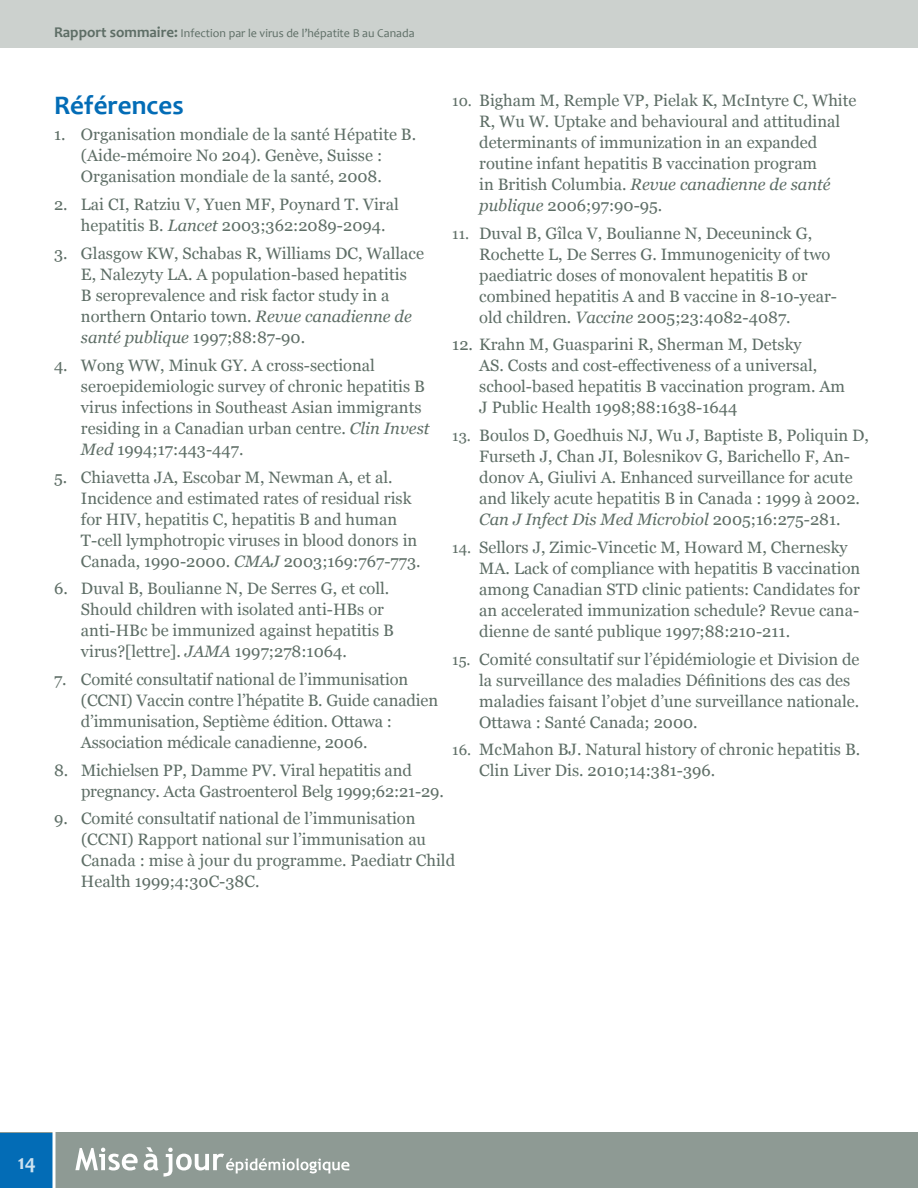
<style>
.page{position:relative;width:918px;height:1188px;background:#fff}
.page>*{position:absolute;margin:0;border:0;box-sizing:border-box;transform-origin:0 0}
.t1{font:700 27px "Candara";color:#036cb6}
.t2{font:700 21px "Candara";color:#cde2f0}
.t3{font:16.5px/21px "Georgia";color:#5e6e66}
.t4{font:12px "Candara";color:#5e6e66}
.s1{font-weight:700;font-size:15px}
.s2{font-size:15px}
.s3{font-style:italic}
</style>
<div class="page">
<div style="left:0;top:1133px;width:918px;height:55px;background:#8e9a94"></div>
<div style="left:0;top:1133px;width:54px;height:55px;background:#036cb6"></div>
<div style="left:0;top:0;width:918px;height:47px;background:#ccd1ce"></div>
<svg style="left:52px;top:1132px;width:4px;height:56px"></svg>
<svg style="left:75px;top:1147px;width:274px;height:30px"></svg>
<p class="t4" style="left:54px;top:26px;width:362px"><span class="s1">Rapport sommaire:</span> Infection par le virus de l’hépatite B au Canada</p>
<p class="t3" style="left:479px;top:90px;width:379px;text-indent:-27px"><span class="s2">10.</span> Bigham M, Remple VP, Pielak K, McIntyre C, White R, Wu W. Uptake and behavioural and attitudinal determinants of immunization in an expanded routine infant hepatitis B vaccination program<br>in British Columbia. <span class="s3">Revue canadienne de santé publique</span> 2006;97:90-95.</p>
<p class="t3" style="left:479px;top:222px;width:359px;text-indent:-27px"><span class="s2">11.</span> Duval B, Gîlca V, Boulianne N, Deceuninck G, Rochette L, De Serres G. Immunogenicity of two paediatric doses of monovalent hepatitis B or combined hepatitis A and B vaccine in 8-10-year&shy;old children. <span class="s3">Vaccine</span> 2005;23:4082-4087.</p>
<p class="t3" style="left:479px;top:334px;width:367px;text-indent:-27px">12. Krahn M, Guasparini R, Sherman M, Detsky<br>AS. Costs and cost-effectiveness of a universal, school-based hepatitis B vaccination program. Am J Public Health 1998;88:1638-1644</p>
<p class="t3" style="left:479px;top:425px;width:391px;text-indent:-27px"><span class="s2">13.</span> Boulos D, Goedhuis NJ, Wu J, Baptiste B, Poliquin D, Furseth J, Chan JI, Bolesnikov G, Barichello F, An&shy;donov A, Giulivi A. Enhanced surveillance for acute and likely acute hepatitis B in Canada : 1999 à 2002.<br><span class="s3">Can J Infect Dis Med Microbiol</span> 2005;16:275-281.</p>
<p class="t3" style="left:479px;top:537px;width:383px;text-indent:-27px"><span class="s2">14.</span> Sellors J, Zimic-Vincetic M, Howard M, Chernesky MA. Lack of compliance with hepatitis B vaccination among Canadian STD clinic patients: Candidates for an accelerated immunization schedule? Revue cana&shy;dienne de santé publique 1997;88:210-211.</p>
<p class="t3" style="left:479px;top:648px;width:382px;text-indent:-27px"><span class="s2">15.</span> Comité consultatif sur l’épidémiologie et Division de la surveillance des maladies Définitions des cas des maladies faisant l’objet d’une surveillance nationale.<br>Ottawa : Santé Canada; 2000.</p>
<p class="t3" style="left:479px;top:739px;width:383px;text-indent:-27px"><span class="s2">16.</span> McMahon BJ. Natural history of chronic hepatitis B.<br>Clin Liver Dis. 2010;14:381-396.</p>
<h1 class="t1" style="left:54px;top:89px;width:131px">Références</h1>
<p class="t3" style="left:54px;top:124px;width:364px;text-align:center">1. Organisation mondiale de la santé Hépatite B. (Aide-mémoire No 204). Genève, Suisse :<br>Organisation mondiale de la santé, 2008.</p>
<p class="t3" style="left:81px;top:194px;width:319px;text-indent:-27px">2. Lai CI, Ratziu V, Yuen MF, Poynard T. Viral hepatitis B. <span class="s3">Lancet</span> 2003;362:2089-2094.</p>
<p class="t3" style="left:81px;top:243px;width:345px;text-indent:-27px">3. Glasgow KW, Schabas R, Williams DC, Wallace E, Nalezyty LA. A population-based hepatitis<br>B seroprevalence and risk factor study in a northern Ontario town. <span class="s3">Revue canadienne de santé publique</span> 1997;88:87-90.</p>
<p class="t3" style="left:81px;top:355px;width:350px;text-indent:-27px">4. Wong WW, Minuk GY. A cross-sectional seroepidemiologic survey of chronic hepatitis B virus infections in Southeast Asian immigrants residing in a Canadian urban centre. <span class="s3">Clin Invest Med</span> 1994;17:443-447.</p>
<p class="t3" style="left:81px;top:466px;width:341px;text-indent:-27px">5. Chiavetta JA, Escobar M, Newman A, et al.<br>Incidence and estimated rates of residual risk for HIV, hepatitis C, hepatitis B and human T-cell lymphotropic viruses in blood donors in Canada, 1990-2000. <span class="s3">CMAJ</span> 2003;169:767-773.</p>
<p class="t3" style="left:81px;top:578px;width:315px;text-indent:-27px">6. Duval B, Boulianne N, De Serres G, et coll.<br>Should children with isolated anti-HBs or anti-HBc be immunized against hepatitis B virus?[lettre]. <span class="s3">JAMA</span> 1997;278:1064.</p>
<p class="t3" style="left:81px;top:669px;width:359px;text-indent:-27px">7. Comité consultatif national de l’immunisation (CCNI) Vaccin contre l’hépatite B. Guide canadien d’immunisation, Septième édition. Ottawa :<br>Association médicale canadienne, 2006.</p>
<p class="t3" style="left:81px;top:759px;width:364px;text-indent:-27px">8. Michielsen PP, Damme PV. Viral hepatitis and pregnancy. Acta Gastroenterol Belg 1999;62:21-29.</p>
<p class="t3" style="left:81px;top:808px;width:376px;text-indent:-27px">9. Comité consultatif national de l’immunisation (CCNI) Rapport national sur l’immunisation au Canada : mise à jour du programme. Paediatr Child Health 1999;4:30C-38C.</p>
<p class="t2" style="left:18px;top:1149px;width:20px">14</p>
</div>
